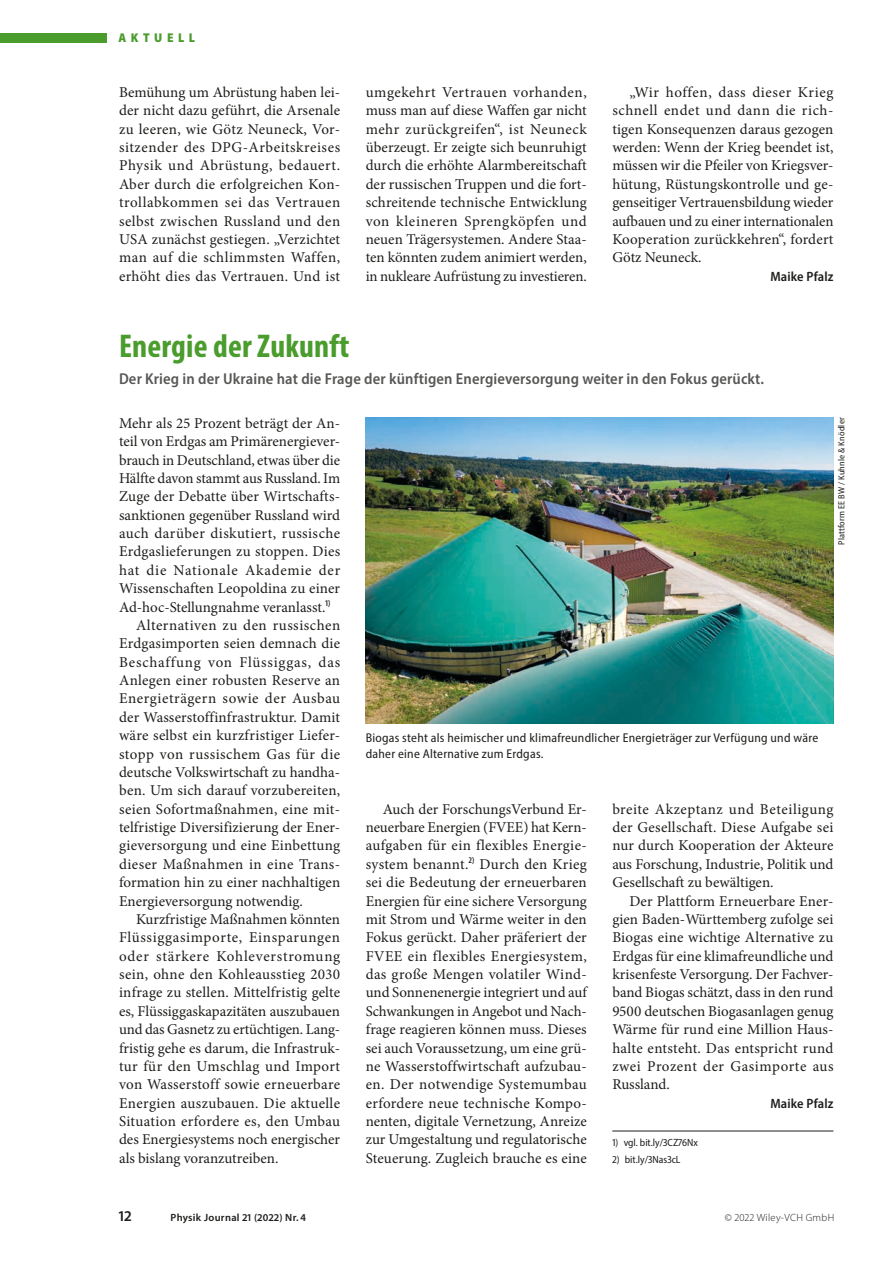
<style>
.page{position:relative;width:893px;height:1263px;background:#fff}
.page>*{position:absolute;margin:0;border:0;box-sizing:border-box;transform-origin:0 0}
.Ü_22_Autor_hinten{font:700 condensed 33px "Myriad Pro";letter-spacing:.005em;color:#4a9c2d}
.Subhead_Akt_DPG_gros{font:600 semi-condensed 15.75px "Myriad Pro";letter-spacing:.01em;color:#575756}
.GT{font:15px/18.3px "Minion Pro";letter-spacing:.01em;color:#1d1d1b;text-align:justify}
.GTO{font:15px/18.3px "Minion Pro";color:#1d1d1b;text-align:justify}
.t1{font:600 15px "Myriad Pro";color:#1d1d1b}
.Autor__HT_Akt_DPG_Lb{font:600 semi-condensed 13.5px "Myriad Pro";letter-spacing:.01em;color:#1d1d1b}
.BU_schwarz{font:semi-condensed 12.75px/15.8px "Myriad Pro";letter-spacing:.02em;color:#1d1d1b}
.t2{font:900 semi-condensed 12.75px "Myriad Pro";letter-spacing:.36em;color:#4a9c2d}
.t3{font:600 10.5px "Myriad Pro";letter-spacing:.03em;color:#1d1d1b}
.FN__mit_Linie{font:semi-condensed 10.5px "Myriad Pro";color:#1d1d1b}
.t4{font:300 10.5px "Myriad Pro";letter-spacing:.03em;color:#1d1d1b}
.FN__ohne_Linie{font:semi-condensed 10.5px "Myriad Pro";color:#1d1d1b}
.Bild_Quelle_schwarz{font:semi-condensed 9px "Myriad Pro";letter-spacing:.02em;color:#1d1d1b}
</style>
<div class="page">
<div style="left:0;top:33px;width:106px;height:9px;background:#4a9c2d"></div>
<img style="left:366px;top:417px;width:467px;height:306px">
<hr style="left:612px;top:1130px;width:221px;height:1px;background:#1d1d1b">
<p class="t2" style="left:118px;top:30px;width:78px">Aktuell</p>
<p class="GT" style="left:119px;top:83px;width:223px">Bemühung um Abrüstung haben lei&shy;der nicht dazu geführt, die Arsenale zu leeren, wie Götz Neuneck, Vor&shy;sitzender des DPG-Arbeitskreises Physik und Abrüstung, bedauert.<br>Aber durch die erfolgreichen Kon&shy;trollabkommen sei das Vertrauen selbst zwischen Russland und den USA zunächst gestiegen. „Verzichtet man auf die schlimmsten Waffen, erhöht dies das Vertrauen. Und ist</p>
<p class="GT" style="left:366px;top:83px;width:223px">umgekehrt Vertrauen vorhanden, muss man auf diese Waffen gar nicht mehr zurückgreifen“, ist Neuneck überzeugt. Er zeigte sich beunruhigt durch die erhöhte Alarmbereitschaft der russischen Truppen und die fort&shy;schreitende technische Entwicklung von kleineren Sprengköpfen und neuen Trägersystemen. Andere Staa&shy;ten könnten zudem animiert werden, in nukleare Aufrüstung zu investieren.</p>
<p class="GT" style="left:612px;top:83px;width:223px;text-indent:17px">„Wir hoffen, dass dieser Krieg schnell endet und dann die rich&shy;tigen Konsequenzen daraus gezogen werden: Wenn der Krieg beendet ist, müssen wir die Pfeiler von Kriegsver&shy;hütung, Rüstungskontrolle und ge&shy;genseitiger Vertrauensbildung wieder aufbauen und zu einer internationalen Kooperation zurückkehren“, fordert Götz Neuneck.</p>
<p class="Autor__HT_Akt_DPG_Lb" style="left:770px;top:268px;width:65px">Maike Pfalz</p>
<p class="Ü_22_Autor_hinten" style="left:119px;top:326px;width:232px">Energie der Zukunft</p>
<p class="Subhead_Akt_DPG_gros" style="left:119px;top:368px;width:646px">Der Krieg in der Ukraine hat die Frage der künftigen Energieversorgung weiter in den Fokus gerückt.</p>
<p class="GTO" style="left:119px;top:414px;width:223px">Mehr als 25 Prozent beträgt der An&shy;teil von Erdgas am Primärenergiever&shy;brauch in Deutschland, etwas über die Hälfte davon stammt aus Russland. Im Zuge der Debatte über Wirtschafts&shy;sanktionen gegenüber Russland wird auch darüber diskutiert, russische Erdgaslieferungen zu stoppen. Dies hat die Nationale Akademie der Wissenschaften Leopoldina zu einer Ad-hoc-Stellungnahme veranlasst.<sup>1)</sup></p>
<p class="GT" style="left:119px;top:616px;width:223px;text-align:left;text-indent:17px">Alternativen zu den russischen Erdgasimporten seien demnach die Beschaffung von Flüssiggas, das Anlegen einer robusten Reserve an Energieträgern sowie der Ausbau der Wasserstoffinfrastruktur. Damit wäre selbst ein kurzfristiger Liefer&shy;stopp von russischem Gas für die deutsche Volkswirtschaft zu handha&shy;ben. Um sich darauf vorzubereiten, seien Sofortmaßnahmen, eine mit&shy;telfristige Diversifizierung der Ener&shy;gieversorgung und eine Einbettung dieser Maßnahmen in eine Trans&shy;formation hin zu einer nachhaltigen Energieversorgung notwendig.</p>
<p class="GT" style="left:119px;top:910px;width:223px;text-indent:17px">Kurzfristige Maßnahmen könnten Flüssiggasimporte, Einsparungen oder stärkere Kohleverstromung sein, ohne den Kohleausstieg 2030 infrage zu stellen. Mittelfristig gelte es, Flüssiggaskapazitäten auszubauen und das Gasnetz zu ertüchtigen. Lang&shy;fristig gehe es darum, die Infrastruk&shy;tur für den Umschlag und Import von Wasserstoff sowie erneuerbare Energien auszubauen. Die aktuelle Situation erfordere es, den Umbau des Energiesystems noch energischer als bislang voranzutreiben.</p>
<p class="Bild_Quelle_schwarz" style="left:836px;top:545px;width:129px;rotate:-90deg">Plattform EE BW / Kuhnle &amp; Knödler</p>
<p class="BU_schwarz" style="left:366px;top:730px;width:454px">Biogas steht als heimischer und klimafreundlicher Energieträger zur Verfügung und wäre daher eine Alternative zum Erdgas.</p>
<p class="GT" style="left:366px;top:800px;width:223px;text-align:left;text-indent:17px">Auch der ForschungsVerbund Er&shy;neuerbare Energien (FVEE) hat Kern&shy;aufgaben für ein flexibles Energie&shy;system benannt.<sup>2)</sup> Durch den Krieg sei die Bedeutung der erneuerbaren Energien für eine sichere Versorgung mit Strom und Wärme weiter in den Fokus gerückt. Daher präferiert der FVEE ein flexibles Energiesystem, das große Mengen volatiler Wind&shy;und Sonnenenergie integriert und auf Schwankungen in Angebot und Nach&shy;frage reagieren können muss. Dieses sei auch Voraussetzung, um eine grü&shy;ne Wasserstoffwirtschaft aufzubau&shy;en. Der notwendige Systemumbau erfordere neue technische Kompo&shy;nenten, digitale Vernetzung, Anreize zur Umgestaltung und regulatorische Steuerung. Zugleich brauche es eine</p>
<p class="GT" style="left:612px;top:800px;width:223px">breite Akzeptanz und Beteiligung der Gesellschaft. Diese Aufgabe sei nur durch Kooperation der Akteure aus Forschung, Industrie, Politik und Gesellschaft zu bewältigen.</p>
<p class="GT" style="left:612px;top:892px;width:223px;text-indent:17px">Der Plattform Erneuerbare Ener&shy;gien Baden-Württemberg zufolge sei Biogas eine wichtige Alternative zu Erdgas für eine klimafreundliche und krisenfeste Versorgung. Der Fachver&shy;band Biogas schätzt, dass in den rund 9500 deutschen Biogasanlagen genug Wärme für rund eine Million Haus&shy;halte entsteht. Das entspricht rund zwei Prozent der Gasimporte aus Russland.</p>
<p class="Autor__HT_Akt_DPG_Lb" style="left:770px;top:1095px;width:65px">Maike Pfalz</p>
<p class="FN__mit_Linie" style="left:612px;top:1136px;width:87px">1) vgl. bit.ly/3CZ76Nx</p>
<p class="FN__ohne_Linie" style="left:612px;top:1153px;width:70px">2) bit.ly/3Nas3cL</p>
<p class="t1" style="left:119px;top:1206px;width:14px">12</p>
<p class="t3" style="left:171px;top:1211px;width:137px">Physik Journal 21 (2022) Nr. 4</p>
<p class="t4" style="left:725px;top:1211px;width:111px">© 2022 Wiley-VCH GmbH</p>
</div>
